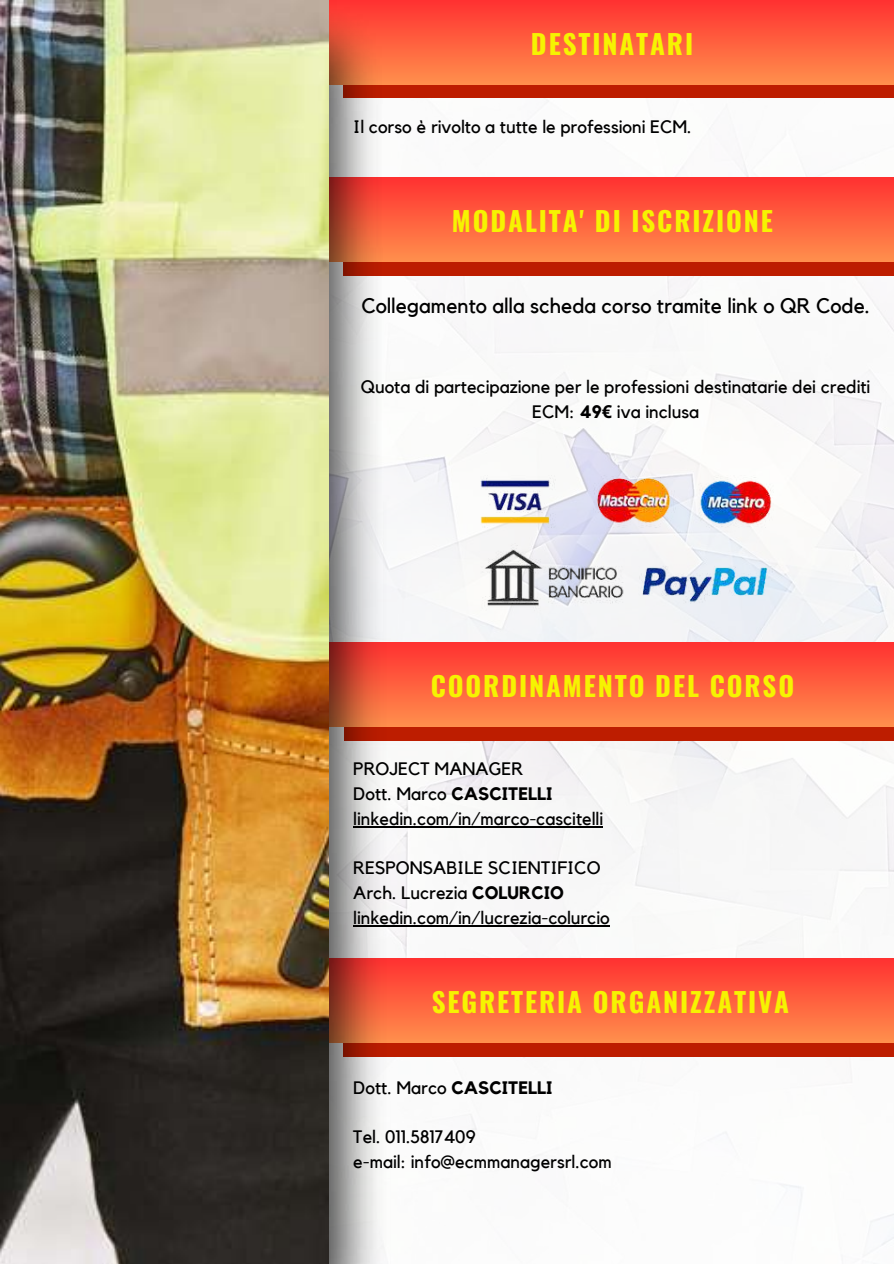
<style>
.page{position:relative;width:894px;height:1264px;background:#fff}
.page>*{position:absolute;margin:0;border:0;box-sizing:border-box;transform-origin:0 0}
.t1{font:700 27px "Oswald";letter-spacing:.07em;color:#f6f301}
.t2{font:21px "Kollektif";color:#000}
.t3{font:18px/24.8px "Kollektif";color:#000}
.s1{font-weight:700}
.s2{font-family:"Noto Sans";font-weight:700}
</style>
<div class="page">
<img style="left:391px;top:100px;width:502px;height:1146px">
<div style="left:343px;top:196px;width:550px;height:80px;background:#bd1d00"></div>
<div style="left:320px;top:177px;width:573px;height:85px;background:linear-gradient(to bottom,#ff3131,#ff904d)"></div>
<div style="left:343px;top:660px;width:550px;height:80px;background:#bd1d00"></div>
<div style="left:320px;top:642px;width:573px;height:84px;background:linear-gradient(to bottom,#ff3131,#ff8d4c)"></div>
<div style="left:343px;top:976px;width:550px;height:80px;background:#bd1d00"></div>
<div style="left:320px;top:958px;width:573px;height:84px;background:linear-gradient(to bottom,#ff3131,#ff8e4c)"></div>
<hr style="left:353px;top:826px;width:250px;height:1px;background:#000">
<hr style="left:353px;top:925px;width:256px;height:1px;background:#000">
<img style="left:458px;top:445px;width:324px;height:168px">
<div style="left:343px;top:18px;width:550px;height:80px;background:#bd1d00"></div>
<div style="left:320px;top:0;width:573px;height:84px;background:linear-gradient(to bottom,#ff3131,#ff8e4c)"></div>
<img style="left:328px;top:0;width:63px;height:1263px">
<img style="left:0;top:0;width:328px;height:1263px">
<h1 class="t1" style="left:531px;top:23px;width:164px">DESTINATARI</h1>
<p class="t3" style="left:353px;top:115px;width:340px">Il corso è rivolto a tutte le professioni ECM.</p>
<h1 class="t1" style="left:452px;top:200px;width:322px">MODALITA' DI ISCRIZIONE</h1>
<p class="t2" style="left:361px;top:296px;width:510px">Collegamento alla scheda corso tramite link o QR Code.</p>
<p class="t3" style="left:361px;top:375px;width:511px;text-align:center">Quota di partecipazione per le professioni destinatarie dei crediti<br>ECM: <span class="s1">49</span><span class="s2">€</span> iva inclusa</p>
<h1 class="t1" style="left:430px;top:664px;width:365px">COORDINAMENTO DEL CORSO</h1>
<p class="t3" style="left:353px;top:757px;width:251px">PROJECT MANAGER<br>Dott. Marco <span class="s1">CASCITELLI </span>linkedin.com/in/marco-cascitelli</p>
<p class="t3" style="left:353px;top:856px;width:258px">RESPONSABILE SCIENTIFICO<br>Arch. Lucrezia <span class="s1">COLURCIO </span>linkedin.com/in/lucrezia-colurcio</p>
<h1 class="t1" style="left:431px;top:980px;width:358px">SEGRETERIA ORGANIZZATIVA</h1>
<p class="t3" style="left:353px;top:1075px;width:200px">Dott. Marco <span class="s1">CASCITELLI</span></p>
<p class="t3" style="left:353px;top:1125px;width:260px">Tel. 011.5817409<br>e-mail: info@ecmmanagersrl.com</p>
</div>
